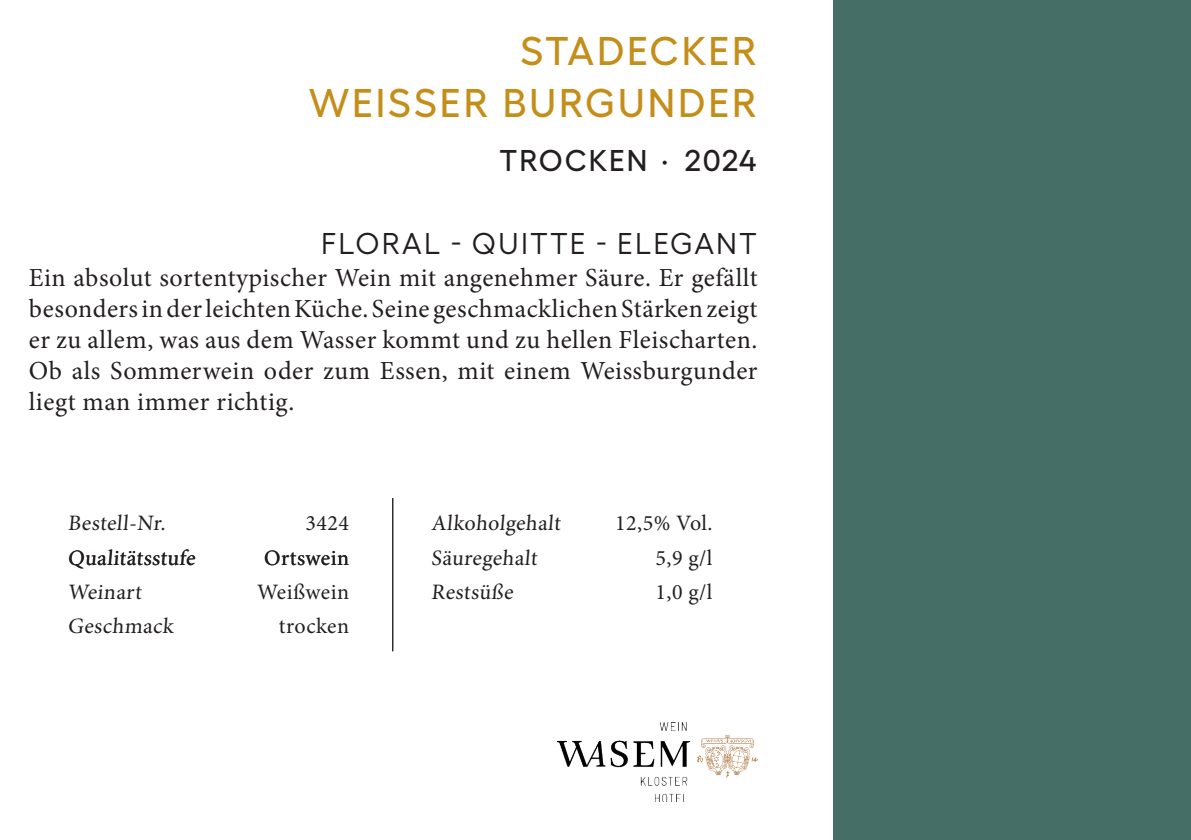
<style>
.page{position:relative;width:1191px;height:840px;background:#fff}
.page>*{position:absolute;margin:0;border:0;box-sizing:border-box;transform-origin:0 0}
.t1{font:500 40px/52px "Hellix";letter-spacing:.07em;color:#c48e19;text-align:right}
.t2{font:30px "Hellix";letter-spacing:.07em;color:#231f20}
.t3{font:500 30px "Hellix";letter-spacing:.05em;color:#231f20}
.t4{font:26px/31px "Minion Pro";letter-spacing:.02em;color:#231f20;text-align:justify}
.t5{font:22px/34px "Minion Pro";letter-spacing:.02em;color:#231f20}
</style>
<div class="page">
<img style="left:557px;top:722px;width:200px;height:78px">
<div style="left:833px;top:0;width:358px;height:839px;background:#456e66"></div>
<hr style="left:392px;top:497px;width:1px;height:154px;background:#231f20">
<h1 class="t1" style="left:309px;top:21px;width:450px">STADECKER<br>WEISSER BURGUNDER</h1>
<p class="t3" style="left:499px;top:137px;width:259px">TROCKEN · 2024</p>
<p class="t2" style="left:321px;top:220px;width:437px">FLORAL - QUITTE - ELEGANT</p>
<p class="t4" style="left:29px;top:262px;width:730px">Ein absolut sortentypischer Wein mit angenehmer Säure. Er gefällt besonders in der leichten Küche. Seine geschmacklichen Stärken zeigt er zu allem, was aus dem Wasser kommt und zu hellen Fleischarten.<br>Ob als Sommerwein oder zum Essen, mit einem Weissburgunder liegt man immer richtig.</p>
<p class="t5" style="left:68px;top:506px;width:102px">Bestell-Nr.</p>
<p class="t5" style="left:305px;top:506px;width:45px">3424</p>
<p class="t5" style="left:68px;top:540px;width:132px">Qualitätsstufe</p>
<p class="t5" style="left:264px;top:540px;width:86px">Ortswein</p>
<p class="t5" style="left:68px;top:574px;width:78px">Weinart</p>
<p class="t5" style="left:257px;top:574px;width:93px">Weißwein</p>
<p class="t5" style="left:68px;top:608px;width:107px">Geschmack</p>
<p class="t5" style="left:279px;top:608px;width:72px">trocken</p>
<p class="t5" style="left:431px;top:506px;width:133px">Alkoholgehalt<br>Säuregehalt<br>Restsüße</p>
<p class="t5" style="left:655px;top:506px;width:58px;text-align:justify;text-indent:-40px">12,5% Vol.<br>5,9 g/l 1,0 g/l</p>
</div>
